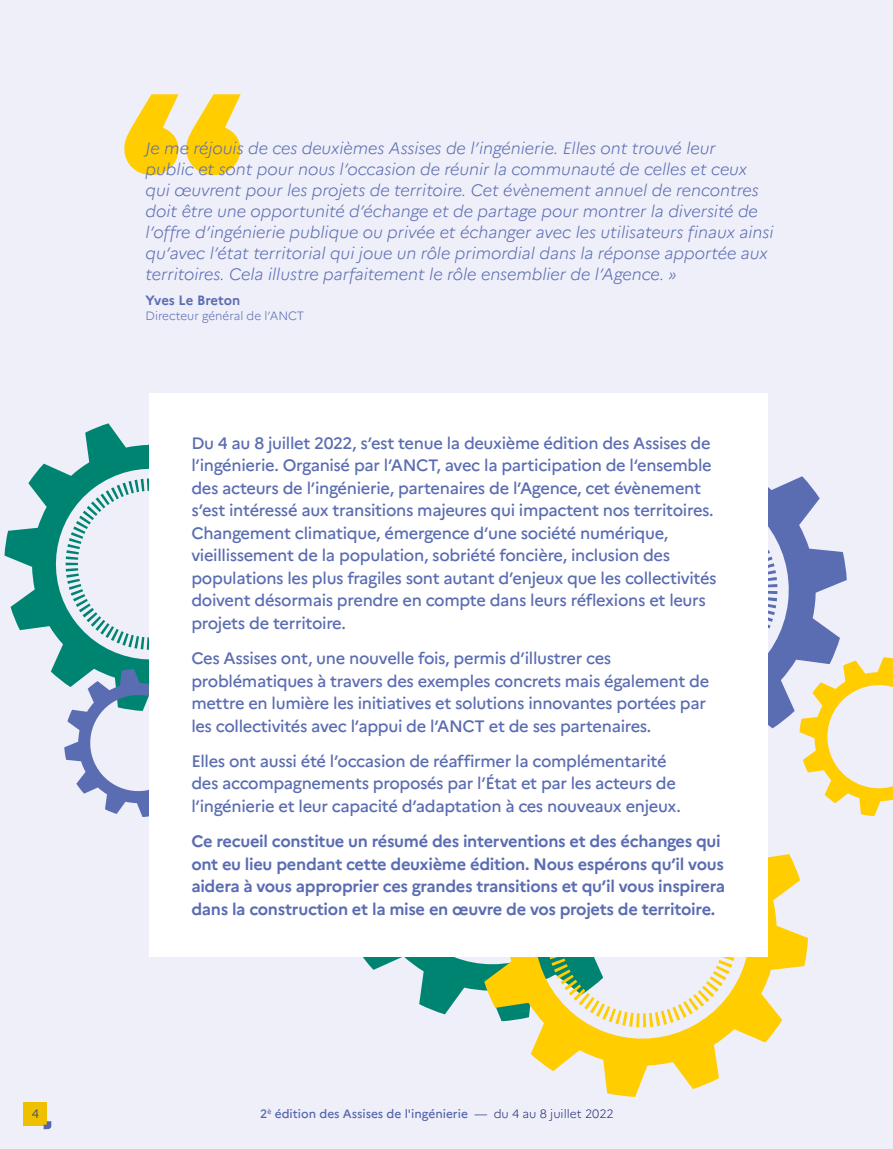
<style>
.page{position:relative;width:893px;height:1149px;background:#fff}
.page>*{position:absolute;margin:0;border:0;box-sizing:border-box;transform-origin:0 0}
.t1{font:500 16.5px/22.5px "Marianne";letter-spacing:-.02em;color:#5b6db2}
.t2{font:italic 300 16.5px/21px "Marianne";color:#5b6db2}
.t3{font:700 16.5px/22.5px "Marianne";letter-spacing:-.02em;color:#5b6db2}
.t4{font:700 13.5px "Marianne";letter-spacing:-.005em;color:#5b6db2}
.t5{font:500 12px "Marianne";color:#5b6db2}
.t6{font:300 12px "Marianne";color:#5b6db2}
.t7{font:300 12px "Marianne";color:#2a347b}
.s1{font-weight:300;color:#2a347b}
</style>
<div class="page">
<div style="left:0;top:0;width:893px;height:1148px;background:#efeff9"></div>
<svg style="left:124px;top:94px;width:117px;height:81px"></svg>
<svg style="left:5px;top:423px;width:144px;height:260px"></svg>
<svg style="left:66px;top:478px;width:83px;height:171px"></svg>
<svg style="left:64px;top:668px;width:85px;height:148px"></svg>
<svg style="left:803px;top:657px;width:90px;height:158px"></svg>
<svg style="left:767px;top:424px;width:80px;height:331px"></svg>
<svg style="left:767px;top:493px;width:10px;height:193px"></svg>
<svg style="left:530px;top:764px;width:278px;height:332px"></svg>
<svg style="left:398px;top:956px;width:340px;height:70px"></svg>
<div style="left:149px;top:393px;width:618px;height:563px;background:#fff"></div>
<p class="t7" style="left:32px;top:1104px;width:9px">4</p>
<p class="t2" style="left:146px;top:136px;width:629px">Je me réjouis de ces deuxièmes Assises de l’ingénierie. Elles ont trouvé leur<br>public et sont pour nous l’occasion de réunir la communauté de celles et ceux qui œuvrent pour les projets de territoire. Cet évènement annuel de rencontres doit être une opportunité d’échange et de partage pour montrer la diversité de l’offre d’ingénierie publique ou privée et échanger avec les utilisateurs finaux ainsi qu’avec l’état territorial qui joue un rôle primordial dans la réponse apportée aux territoires. Cela illustre parfaitement le rôle ensemblier de l’Agence. »</p>
<p class="t4" style="left:146px;top:291px;width:96px">Yves Le Breton</p>
<p class="t6" style="left:146px;top:306px;width:160px">Directeur général de l’ANCT</p>
<p class="t1" style="left:191px;top:431px;width:527px">Du 4 au 8 juillet 2022, s’est tenue la deuxième édition des Assises de l’ingénierie. Organisé par l’ANCT, avec la participation de l‘ensemble des acteurs de l’ingénierie, partenaires de l’Agence, cet évènement s’est intéressé aux transitions majeures qui impactent nos territoires.<br>Changement climatique, émergence d’une société numérique, vieillissement de la population, sobriété foncière, inclusion des populations les plus fragiles sont autant d’enjeux que les collectivités doivent désormais prendre en compte dans leurs réflexions et leurs projets de territoire.</p>
<p class="t1" style="left:191px;top:646px;width:519px">Ces Assises ont, une nouvelle fois, permis d’illustrer ces problématiques à travers des exemples concrets mais également de mettre en lumière les initiatives et solutions innovantes portées par les collectivités avec l’appui de l’ANCT et de ses partenaires.</p>
<p class="t1" style="left:191px;top:749px;width:491px">Elles ont aussi été l’occasion de réaffirmer la complémentarité des accompagnements proposés par l’État et par les acteurs de l’ingénierie et leur capacité d’adaptation à ces nouveaux enjeux.</p>
<p class="t3" style="left:191px;top:829px;width:535px">Ce recueil constitue un résumé des interventions et des échanges qui ont eu lieu pendant cette deuxième édition. Nous espérons qu’il vous aidera à vous approprier ces grandes transitions et qu’il vous inspirera dans la construction et la mise en œuvre de vos projets de territoire.</p>
<p class="t5" style="left:260px;top:1106px;width:355px">2<sup>è</sup> édition des Assises de l'ingénierie <span class="s1">— du 4 au 8 juillet 2022</span></p>
</div>
